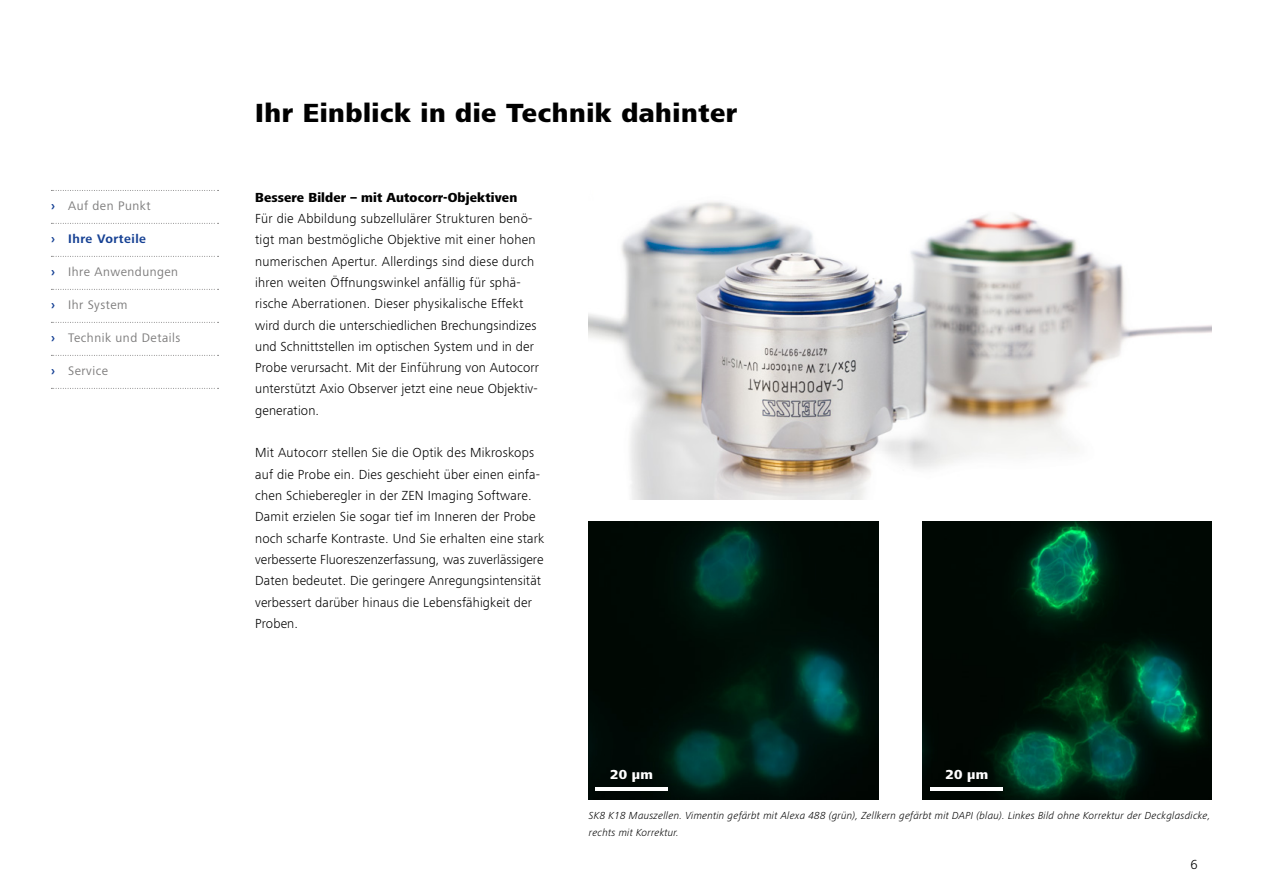
<style>
.page{position:relative;width:1263px;height:893px;background:#fff}
.page>*{position:absolute;margin:0;border:0;box-sizing:border-box;transform-origin:0 0}
.t1{font:800 27px "ZEISS Frutiger Next W1 G";letter-spacing:.02em;color:#000}
.t2{font:300 13.5px/21.3px "ZEISS Frutiger Next W1 G";letter-spacing:.015em;color:#000}
.t3{font:800 13.5px "ZEISS Frutiger Next W1 G";letter-spacing:.01em;color:#000;scale:.95 1}
.t4{font:800 13.5px "ZEISS Frutiger Next W1 G";letter-spacing:.02em;color:#fff}
.t5{font:12.75px "ZEISS Frutiger Next W1 G";letter-spacing:.04em;color:#7c7b7b}
.t6{font:700 12.75px "ZEISS Frutiger Next W1 G";letter-spacing:.04em;color:#164194}
.t7{font:italic 300 10.5px/16.5px "ZEISS Frutiger Next W1 G";letter-spacing:.02em;color:#000}
.s1{font-weight:700;color:#164194}
</style>
<div class="page">
<img style="left:589px;top:201px;width:623px;height:299px">
<img style="left:589px;top:521px;width:289px;height:278px">
<img style="left:923px;top:521px;width:289px;height:278px">
<hr style="left:595px;top:787px;width:73px;height:3px;background:#fff">
<hr style="left:931px;top:787px;width:72px;height:3px;background:#fff">
<svg style="left:51px;top:190px;width:168px;height:1px"></svg>
<svg style="left:51px;top:223px;width:168px;height:1px"></svg>
<svg style="left:51px;top:256px;width:168px;height:1px"></svg>
<svg style="left:51px;top:289px;width:168px;height:1px"></svg>
<svg style="left:51px;top:322px;width:168px;height:1px"></svg>
<svg style="left:51px;top:355px;width:168px;height:1px"></svg>
<svg style="left:51px;top:388px;width:168px;height:1px"></svg>
<p class="t5" style="left:51px;top:197px;width:101px"><span class="s1">›</span> Auf den Punkt</p>
<p class="t6" style="left:51px;top:230px;width:97px">› Ihre Vorteile</p>
<p class="t5" style="left:51px;top:263px;width:129px"><span class="s1">›</span> Ihre Anwendungen</p>
<p class="t5" style="left:51px;top:296px;width:78px"><span class="s1">›</span> Ihr System</p>
<p class="t5" style="left:51px;top:329px;width:131px"><span class="s1">›</span> Technik und Details</p>
<p class="t5" style="left:51px;top:362px;width:59px"><span class="s1">›</span> Service</p>
<h1 class="t1" style="left:255px;top:93px;width:484px">Ihr Einblick in die Technik dahinter</h1>
<p class="t3" style="left:255px;top:187px;width:277px">Bessere Bilder – mit Autocorr-Objektiven</p>
<p class="t2" style="left:255px;top:207px;width:285px">Für die Abbildung subzellulärer Strukturen benö&shy;tigt man bestmögliche Objektive mit einer hohen numerischen Apertur. Allerdings sind diese durch ihren weiten Öffnungswinkel anfällig für sphä&shy;rische Aberrationen. Dieser physikalische Effekt wird durch die unterschiedlichen Brechungsindizes und Schnittstellen im optischen System und in der Probe verursacht. Mit der Einführung von Autocorr unterstützt Axio Observer jetzt eine neue Objektiv&shy;generation.</p>
<p class="t2" style="left:255px;top:441px;width:291px">Mit Autocorr stellen Sie die Optik des Mikroskops auf die Probe ein. Dies geschieht über einen einfa&shy;chen Schieberegler in der ZEN Imaging Software.<br>Damit erzielen Sie sogar tief im Inneren der Probe noch scharfe Kontraste. Und Sie erhalten eine stark verbesserte Fluoreszenzerfassung, was zuverlässigere Daten bedeutet. Die geringere Anregungsintensität verbessert darüber hinaus die Lebensfähigkeit der Proben.</p>
<p class="t4" style="left:610px;top:765px;width:44px">20 µm</p>
<p class="t4" style="left:945px;top:765px;width:44px">20 µm</p>
<p class="t7" style="left:589px;top:807px;width:623px">SK8 K18 Mauszellen. Vimentin gefärbt mit Alexa 488 (grün), Zellkern gefärbt mit DAPI (blau). Linkes Bild ohne Korrektur der Deckglasdicke, rechts mit Korrektur.</p>
<p class="t2" style="left:1190px;top:853px;width:9px">6</p>
</div>
